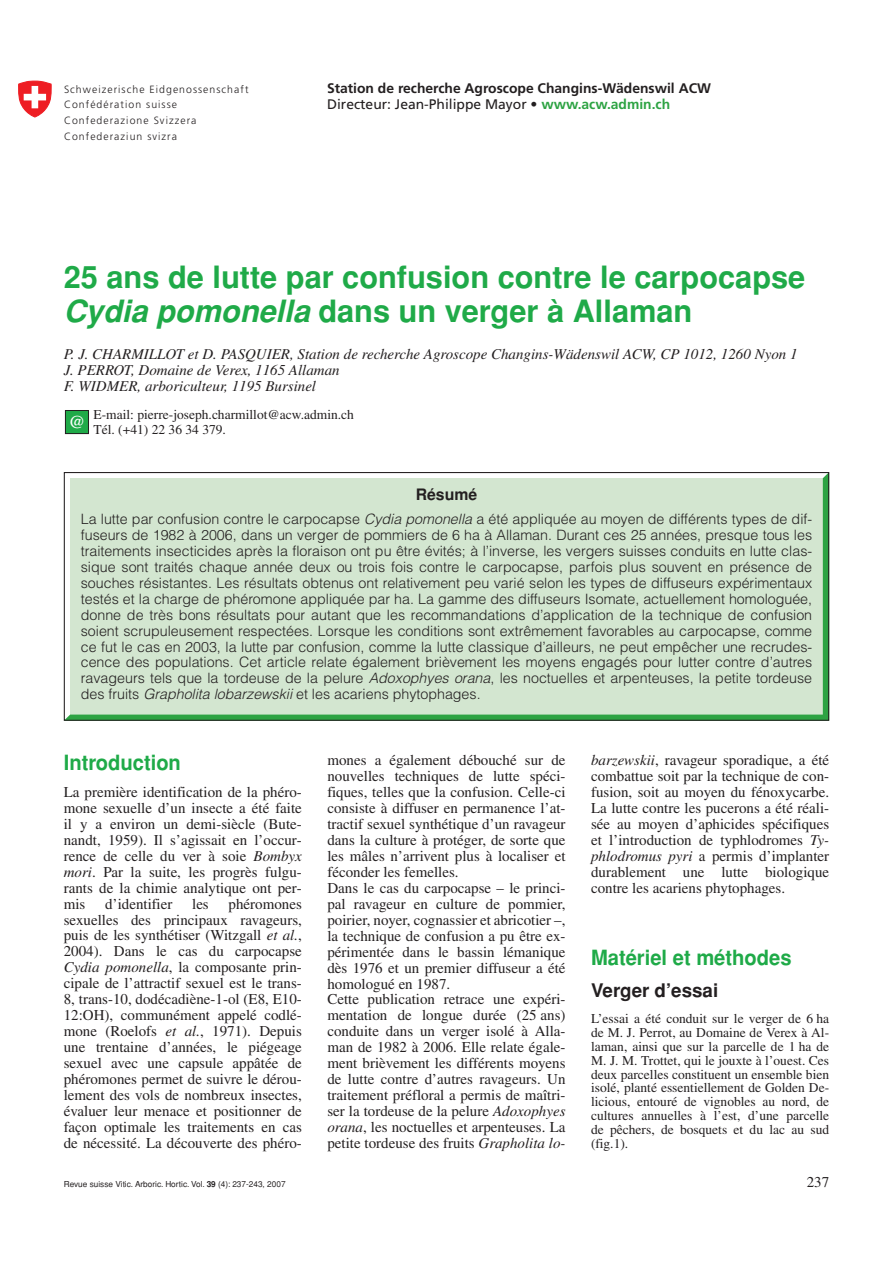
<style>
.page{position:relative;width:893px;height:1263px;background:#fff}
.page>*{position:absolute;margin:0;border:0;box-sizing:border-box;transform-origin:0 0}
.t1{font:700 30.75px/34px "Helvetica";color:#1faa48}
.t2{font:700 21px "Helvetica";color:#1faa48;scale:.96 1}
.t3{font:700 18.75px "Helvetica";color:#231f20}
.t4{font:700 15.75px "Helvetica";color:#231f20}
.t5{font:15px/15.9px "Times";color:#231f20;text-align:justify}
.t6{font:italic 15px/15.9px "Times";color:#231f20}
.t7{font:300 14.25px/15.9px "Helvetica";color:#231f20;text-align:justify}
.t8{font:700 13.8px/15.8px "Frutiger";color:#231f20}
.t9{font:13.5px/13.8px "Times";color:#231f20;text-align:justify}
.t10{font:300 10.5px/15.9px "Frutiger";letter-spacing:.1em;color:#231f20}
.t11{font:8.25px "Helvetica";color:#231f20}
.s1{font-weight:400}
.s2{color:#2da343}
.s3{font-style:italic}
.s4{font-weight:700}
</style>
<div class="page">
<div style="left:66px;top:474px;width:761px;height:245px;background:#d3e6d0"></div>
<svg style="left:18px;top:80px;width:34px;height:38px"></svg>
<div style="left:65px;top:410px;width:24px;height:24px;background:#1faa48"></div>
<div style="left:65px;top:410px;width:24px;height:24px;border:1px solid #231f20"></div>
<div style="left:64px;top:472px;width:765px;height:249px;border:1px solid #231f20"></div>
<p class="t10" style="left:64px;top:82px;width:186px">Schweizerische Eidgenossenschaft<br>Confédération suisse<br>Confederazione Svizzera<br>Confederaziun svizra</p>
<p class="t8" style="left:327px;top:81px;width:385px">Station de recherche Agroscope Changins-Wädenswil ACW<br><span class="s1">Directeur: Jean-Philippe Mayor</span> • <span class="s2">www.acw.admin.ch</span></p>
<h1 class="t1" style="left:64px;top:260px;width:743px">25 ans de lutte par confusion contre le carpocapse<br><span class="s3">Cydia pomonella</span> dans un verger à Allaman</h1>
<p class="t6" style="left:64px;top:348px;width:735px">P. J. CHARMILLOT et D. PASQUIER, Station de recherche Agroscope Changins-Wädenswil ACW, CP 1012, 1260 Nyon 1<br>J. PERROT, Domaine de Verex, 1165 Allaman<br>F. WIDMER, arboriculteur, 1195 Bursinel</p>
<p class="t9" style="left:69px;top:409px;width:286px;line-height:14.2px;text-indent:24px">E-mail: pierre-joseph.charmillot@acw.admin.ch <sup>@</sup> Tél. (+41) 22 36 34 379.</p>
<p class="t4" style="left:416px;top:486px;width:63px">Résumé</p>
<p class="t7" style="left:81px;top:511px;width:733px">La lutte par confusion contre le carpocapse <span class="s3">Cydia pomonella</span> a été appliquée au moyen de différents types de dif&shy;fuseurs de 1982 à 2006, dans un verger de pommiers de 6 ha à Allaman. Durant ces 25 années, presque tous les traitements insecticides après la floraison ont pu être évités; à l’inverse, les vergers suisses conduits en lutte clas&shy;sique sont traités chaque année deux ou trois fois contre le carpocapse, parfois plus souvent en présence de souches résistantes. Les résultats obtenus ont relativement peu varié selon les types de diffuseurs expérimentaux testés et la charge de phéromone appliquée par ha. La gamme des diffuseurs Isomate, actuellement homologuée, donne de très bons résultats pour autant que les recommandations d’application de la technique de confusion soient scrupuleusement respectées. Lorsque les conditions sont extrêmement favorables au carpocapse, comme ce fut le cas en 2003, la lutte par confusion, comme la lutte classique d’ailleurs, ne peut empêcher une recrudes&shy;cence des populations. Cet article relate également brièvement les moyens engagés pour lutter contre d’autres ravageurs tels que la tordeuse de la pelure <span class="s3">Adoxophyes orana</span>, les noctuelles et arpenteuses, la petite tordeuse des fruits <span class="s3">Grapholita lobarzewskii</span> et les acariens phytophages.</p>
<h2 class="t2" style="left:64px;top:751px;width:124px">Introduction</h2>
<p class="t5" style="left:64px;top:785px;width:240px">La première identification de la phéro&shy;mone sexuelle d’un insecte a été faite il y a environ un demi-siècle (Bute&shy;nandt, 1959). Il s’agissait en l’occur&shy;rence de celle du ver à soie <span class="s3">Bombyx mori</span>. Par la suite, les progrès fulgu&shy;rants de la chimie analytique ont per&shy;mis</p>
<p class="t5" style="left:64px;top:897px;width:240px;text-indent:165px">phéromones sexuelles des principaux ravageurs, puis de les synthétiser (Witzgall <span class="s3">et al.</span>, 2004). Dans le cas du carpocapse <span class="s3">Cydia pomonella</span>, la composante prin&shy;cipale de l’attractif sexuel est le trans-8, trans-10, dodécadiène-1-ol (E8, E10- 12:OH), communément appelé codlé&shy;mone (Roelofs <span class="s3">et al.</span>, 1971). Depuis une trentaine d’années, le piégeage sexuel avec une capsule appâtée de phéromones permet de suivre le dérou&shy;lement des vols de nombreux insectes, évaluer leur menace et positionner de façon optimale les traitements en cas de nécessité. La découverte des phéro-</p>
<p class="t5" style="left:105px;top:897px;width:69px">d’identifier</p>
<p class="t5" style="left:192px;top:897px;width:18px">les</p>
<p class="t5" style="left:327px;top:754px;width:240px;text-align:left">mones a également débouché sur de nouvelles techniques de lutte spéci&shy;fiques, telles que la confusion. Celle-ci consiste à diffuser en permanence l’at&shy;tractif sexuel synthétique d’un ravageur dans la culture à protéger, de sorte que les mâles n’arrivent plus à localiser et féconder les femelles.<br>Dans le cas du carpocapse – le princi&shy;pal ravageur en culture de pommier, poirier, noyer, cognassier et abricotier –, la technique de confusion a pu être ex&shy;périmentée dans le bassin lémanique dès 1976 et un premier diffuseur a été homologué en 1987.<br>Cette publication retrace une expéri&shy;mentation de longue durée (25 ans) conduite dans un verger isolé à Alla&shy;man de 1982 à 2006. Elle relate égale&shy;ment brièvement les différents moyens de lutte contre d’autres ravageurs. Un traitement préfloral a permis de maîtri&shy;ser la tordeuse de la pelure <span class="s3">Adoxophyes orana</span>, les noctuelles et arpenteuses. La petite tordeuse des fruits <span class="s3">Grapholita lo-</span></p>
<p class="t5" style="left:591px;top:754px;width:240px"><span class="s3">barzewskii</span>, ravageur sporadique, a été combattue soit par la technique de con&shy;fusion, soit au moyen du fénoxycarbe.<br>La lutte contre les pucerons a été réali&shy;sée au moyen d’aphicides spécifiques et l’introduction de typhlodromes <span class="s3">Ty&shy;phlodromus pyri</span> a permis d’implanter durablement une lutte biologique contre les acariens phytophages.</p>
<h2 class="t2" style="left:591px;top:946px;width:210px">Matériel et méthodes</h2>
<p class="t3" style="left:591px;top:980px;width:129px">Verger d’essai</p>
<p class="t9" style="left:591px;top:1013px;width:240px">L’essai a été conduit sur le verger de 6 ha de M. J. Perrot, au Domaine de Verex à Al&shy;laman, ainsi que sur la parcelle de 1 ha de M. J. M. Trottet, qui le jouxte à l’ouest. Ces deux parcelles constituent un ensemble bien isolé, planté essentiellement de Golden De&shy;licious, entouré de vignobles au nord, de cultures annuelles à l’est, d’une parcelle de pêchers, de bosquets et du lac au sud (fig.1).</p>
<p class="t11" style="left:64px;top:1179px;width:223px">Revue suisse Vitic. Arboric. Hortic. Vol. <span class="s4">39</span> (4): 237-243, 2007</p>
<p class="t5" style="left:807px;top:1175px;width:24px">237</p>
</div>
